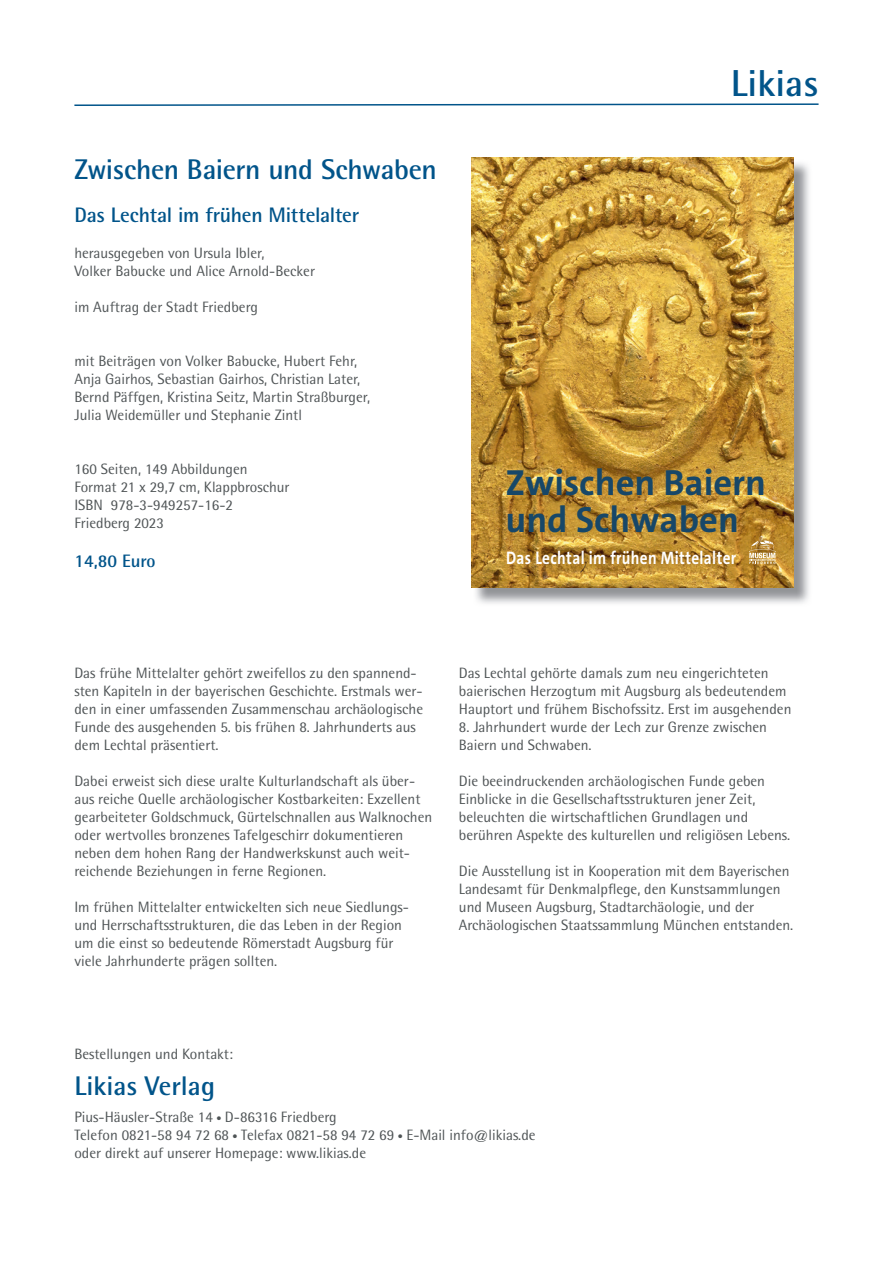
<style>
.page{position:relative;width:893px;height:1263px;background:#fff}
.page>*{position:absolute;margin:0;border:0;box-sizing:border-box;transform-origin:0 0}
.t1{font:700 37.5px "Rotis Semi Sans";color:#01548a}
.t2{font:700 36.6px/36.6px "The Sans C5";color:#174768}
.t3{font:700 28.5px "Rotis Semi Sans";letter-spacing:-.015em;color:#01548a}
.t4{font:700 27px "Rotis Semi Sans";color:#01548a}
.t5{font:700 21px "Rotis Semi Sans";letter-spacing:-.015em;color:#01548a}
.t6{font:700 18.15px "The Sans C5";letter-spacing:.025em;color:#fff;scale:.83 1}
.t7{font:700 18px "Rotis Semi Sans";color:#01548a}
.t8{font:15px/18px "Rotis Semi Sans";color:#4f5456}
.s1{font-weight:300;font-size:10.5px}
</style>
<div class="page">
<svg style="left:74px;top:103px;width:745px;height:3px"></svg>
<img style="left:475px;top:163px;width:334px;height:441px">
<img style="left:471px;top:158px;width:323px;height:430px">
<svg style="left:749px;top:535px;width:27px;height:29px"></svg>
<h3 class="t3" style="left:74px;top:152px;width:364px">Zwischen Baiern und Schwaben</h3>
<h3 class="t5" style="left:74px;top:202px;width:286px">Das Lechtal im frühen Mittelalter</h3>
<p class="t8" style="left:74px;top:243px;width:242px">herausgegeben von Ursula Ibler,<br>Volker Babucke und Alice Arnold-Becker</p>
<p class="t8" style="left:74px;top:297px;width:185px">im Auftrag der Stadt Friedberg</p>
<p class="t8" style="left:74px;top:351px;width:297px">mit Beiträgen von Volker Babucke, Hubert Fehr, Anja Gairhos, Sebastian Gairhos, Christian Later, Bernd Päffgen, Kristina Seitz, Martin Straßburger, Julia Weidemüller und Stephanie Zintl</p>
<p class="t8" style="left:74px;top:459px;width:217px">160 Seiten, 149 Abbildungen<br>Format 21 x 29,7 cm, Klappbroschur<br>ISBN 978-3-949257-16-2<br>Friedberg 2023</p>
<p class="t7" style="left:74px;top:550px;width:83px">14,80 Euro</p>
<h1 class="t1" style="left:731px;top:60px;width:89px">Likias</h1>
<h2 class="t2" style="left:506px;top:465px;width:262px">Zwischen Baiern und Schwaben</h2>
<p class="t6" style="left:506px;top:546px;width:279px">Das Lechtal im frühen Mittelalter</p>
<p class="t8" style="left:74px;top:664px;width:350px">Das frühe Mittelalter gehört zweifellos zu den spannend&shy;sten Kapiteln in der bayerischen Geschichte. Erstmals wer&shy;den in einer umfassenden Zusammenschau archäologische Funde des ausgehenden 5. bis frühen 8. Jahrhunderts aus dem Lechtal präsentiert.</p>
<p class="t8" style="left:74px;top:772px;width:359px">Dabei erweist sich diese uralte Kulturlandschaft als über&shy;aus reiche Quelle archäologischer Kostbarkeiten: Exzellent gearbeiteter Goldschmuck, Gürtelschnallen aus Walknochen oder wertvolles bronzenes Tafelgeschirr dokumentieren neben dem hohen Rang der Handwerkskunst auch weit&shy;reichende Beziehungen in ferne Regionen.</p>
<p class="t8" style="left:74px;top:898px;width:336px">Im frühen Mittelalter entwickelten sich neue Siedlungs&shy;und Herrschaftsstrukturen, die das Leben in der Region um die einst so bedeutende Römerstadt Augsburg für viele Jahrhunderte prägen sollten.</p>
<p class="t8" style="left:459px;top:664px;width:334px">Das Lechtal gehörte damals zum neu eingerichteten baierischen Herzogtum mit Augsburg als bedeutendem<br>Hauptort und frühem Bischofssitz. Erst im ausgehenden</p>
<p class="t8" style="left:459px;top:718px;width:310px">8. Jahrhundert wurde der Lech zur Grenze zwischen<br>Baiern und Schwaben.</p>
<p class="t8" style="left:459px;top:772px;width:333px">Die beeindruckenden archäologischen Funde geben Einblicke in die Gesellschaftsstrukturen jener Zeit, beleuchten die wirtschaftlichen Grundlagen und berühren Aspekte des kulturellen und religiösen Lebens.</p>
<p class="t8" style="left:459px;top:862px;width:336px">Die Ausstellung ist in Kooperation mit dem Bayerischen Landesamt für Denkmalpflege, den Kunstsammlungen und Museen Augsburg, Stadtarchäologie, und der Archäologischen Staatssammlung München entstanden.</p>
<p class="t8" style="left:74px;top:1044px;width:160px">Bestellungen und Kontakt:</p>
<h3 class="t4" style="left:74px;top:1069px;width:142px">Likias Verlag</h3>
<p class="t8" style="left:74px;top:1107px;width:463px">Pius-Häusler-Straße 14 <span class="s1">•</span> D-86316 Friedberg<br>Telefon 0821-58 94 72 68 <span class="s1">•</span> Telefax 0821-58 94 72 69 <span class="s1">•</span> E-Mail info@likias.de oder direkt auf unserer Homepage: www.likias.de</p>
</div>
